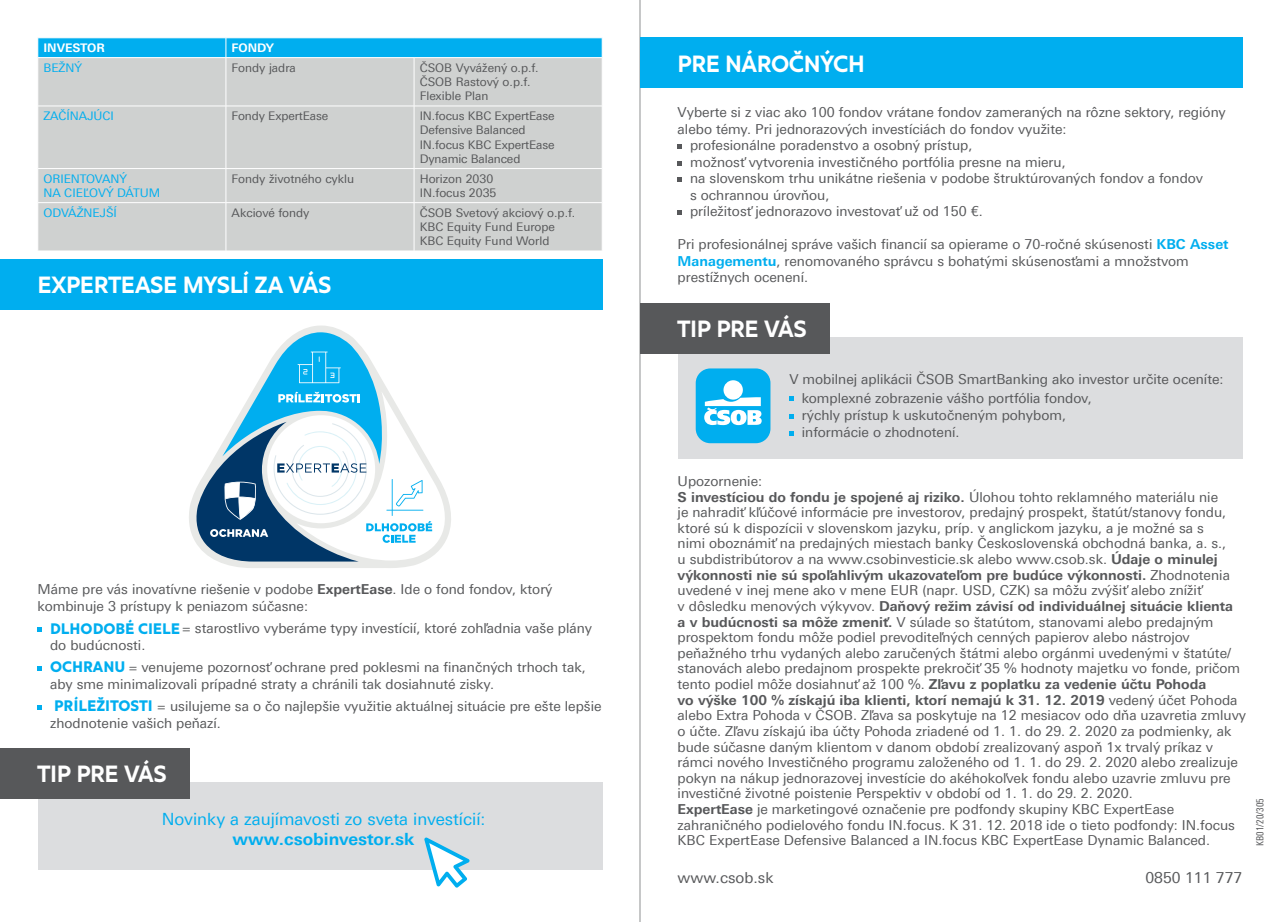
<style>
.page{position:relative;width:1280px;height:922px;background:#fff}
.page>*{position:absolute;margin:0;border:0;box-sizing:border-box;transform-origin:0 0}
.t1{font:700 23.12px "Juli Sans";letter-spacing:-.02em;color:#fff}
.t2{font:16.88px "Linotype Univers 430";color:#00aeef}
.t3{font:700 16.88px "Linotype Univers 630";color:#00aeef}
.t4{font:15.19px "Linotype Univers 430";color:#57585a}
.t5{font:13.75px/15.6px "Linotype Univers 430";color:#57585a}
.t6{font:700 13.75px/15.6px "Linotype Univers 630";color:#57585a}
.t7{font:11.88px/14.2px "Linotype Univers 430";color:#57585a}
.t8{font:11.88px/14.2px "Linotype Univers 430";color:#00aeef}
.t9{font:700 11.88px "Linotype Univers 630";color:#fff}
.t10{font:9.88px "Linotype Univers 420 Cn";color:#57585a}
.s1{font-family:"Linotype Univers 630";font-weight:700}
.s2{font-family:"Juli Sans";font-weight:900;font-size:15px;color:#00aeef}
.s3{font-family:"Linotype Univers 630";font-weight:700;color:#00aeef}
.s4{font-family:"Linotype Univers 430";font-weight:400}
</style>
<div class="page">
<hr style="left:640px;top:0;width:1px;height:922px;background:#8e9091">
<div style="left:640px;top:38px;width:602px;height:50px;background:#00aeef"></div>
<svg style="left:678px;top:144px;width:4px;height:5px"></svg>
<svg style="left:678px;top:161px;width:4px;height:4px"></svg>
<svg style="left:678px;top:177px;width:4px;height:5px"></svg>
<svg style="left:678px;top:210px;width:4px;height:5px"></svg>
<div style="left:39px;top:58px;width:563px;height:193px;background:#cfd1d0"></div>
<div style="left:38px;top:38px;width:565px;height:20px;background:#00aeef"></div>
<hr style="left:38px;top:57px;width:188px;height:1px;background:#fff">
<hr style="left:226px;top:57px;width:188px;height:1px;background:#fff">
<hr style="left:226px;top:58px;width:1px;height:48px;background:#fff">
<hr style="left:414px;top:57px;width:188px;height:1px;background:#fff">
<hr style="left:414px;top:58px;width:1px;height:48px;background:#fff">
<hr style="left:38px;top:106px;width:188px;height:1px;background:#fff">
<hr style="left:226px;top:106px;width:188px;height:1px;background:#fff">
<hr style="left:226px;top:106px;width:1px;height:62px;background:#fff">
<hr style="left:414px;top:106px;width:188px;height:1px;background:#fff">
<hr style="left:414px;top:106px;width:1px;height:62px;background:#fff">
<hr style="left:38px;top:168px;width:188px;height:1px;background:#fff">
<hr style="left:226px;top:168px;width:188px;height:1px;background:#fff">
<hr style="left:226px;top:169px;width:1px;height:33px;background:#fff">
<hr style="left:414px;top:168px;width:188px;height:1px;background:#fff">
<hr style="left:414px;top:169px;width:1px;height:33px;background:#fff">
<hr style="left:38px;top:202px;width:188px;height:1px;background:#fff">
<hr style="left:226px;top:202px;width:188px;height:1px;background:#fff">
<hr style="left:226px;top:203px;width:1px;height:48px;background:#fff">
<hr style="left:414px;top:202px;width:188px;height:1px;background:#fff">
<hr style="left:414px;top:203px;width:1px;height:48px;background:#fff">
<div style="left:0;top:259px;width:602px;height:50px;background:#00aeef"></div>
<svg style="left:189px;top:325px;width:262px;height:243px"></svg>
<svg style="left:195px;top:332px;width:253px;height:229px"></svg>
<svg style="left:38px;top:628px;width:4px;height:4px"></svg>
<svg style="left:38px;top:667px;width:4px;height:4px"></svg>
<svg style="left:38px;top:705px;width:4px;height:5px"></svg>
<div style="left:678px;top:337px;width:564px;height:121px;background:#dcdddf"></div>
<div style="left:640px;top:304px;width:190px;height:50px;background:#57585a"></div>
<svg style="left:789px;top:397px;width:5px;height:4px"></svg>
<svg style="left:789px;top:414px;width:5px;height:4px"></svg>
<svg style="left:789px;top:431px;width:5px;height:5px"></svg>
<div style="left:696px;top:368px;width:74px;height:75px;background:#00aeef;border-radius:15px"></div>
<div style="left:724px;top:380px;width:19px;height:20px;background:#fff;border-radius:50%"></div>
<svg style="left:704px;top:397px;width:58px;height:28px"></svg>
<div style="left:38px;top:782px;width:564px;height:88px;background:#dcdddf"></div>
<div style="left:0;top:749px;width:190px;height:50px;background:#57585a"></div>
<svg style="left:424px;top:837px;width:46px;height:51px"></svg>
<p class="t9" style="left:43px;top:41px;width:63px">INVESTOR</p>
<p class="t9" style="left:232px;top:41px;width:44px">FONDY</p>
<p class="t8" style="left:43px;top:60px;width:40px">BEŽNÝ</p>
<p class="t7" style="left:232px;top:60px;width:66px">Fondy jadra</p>
<p class="t7" style="left:420px;top:60px;width:120px">ČSOB Vyvážený o.p.f.<br>ČSOB Rastový o.p.f.<br>Flexible Plan</p>
<p class="t8" style="left:43px;top:109px;width:72px">ZAČÍNAJÚCI</p>
<p class="t7" style="left:232px;top:109px;width:98px">Fondy ExpertEase</p>
<p class="t7" style="left:420px;top:109px;width:137px">IN.focus KBC ExpertEase<br>Defensive Balanced<br>IN.focus KBC ExpertEase<br>Dynamic Balanced</p>
<p class="t8" style="left:43px;top:171px;width:118px">ORIENTOVANÝ<br>NA CIEĽOVÝ DÁTUM</p>
<p class="t7" style="left:232px;top:171px;width:124px">Fondy životného cyklu</p>
<p class="t7" style="left:420px;top:171px;width:78px">Horizon 2030<br>IN.focus 2035</p>
<p class="t8" style="left:43px;top:205px;width:75px">ODVÁŽNEJŠÍ</p>
<p class="t7" style="left:232px;top:205px;width:79px">Akciové fondy</p>
<p class="t7" style="left:420px;top:205px;width:157px">ČSOB Svetový akciový o.p.f.<br>KBC Equity Fund Europe<br>KBC Equity Fund World</p>
<h1 class="t1" style="left:38px;top:266px;width:295px">EXPERTEASE MYSLÍ ZA VÁS</h1>
<p class="t5" style="left:38px;top:581px;width:516px;line-height:16.5px">Máme pre vás inovatívne riešenie v podobe <span class="s1">ExpertEase</span>. Ide o fond fondov, ktorý kombinuje 3 prístupy k peniazom súčasne:</p>
<p class="t5" style="left:50px;top:620px;width:543px;line-height:16.5px"><span class="s2">DLHODOBÉ CIELE</span>= starostlivo vyberáme typy investícií, ktoré zohľadnia vaše plány do budúcnosti.</p>
<p class="t5" style="left:50px;top:659px;width:537px;line-height:16.5px"><span class="s2">OCHRANU</span> = venujeme pozornosť ochrane pred poklesmi na finančných trhoch tak, aby sme minimalizovali prípadné straty a chránili tak dosiahnuté zisky.</p>
<p class="t5" style="left:50px;top:698px;width:553px;line-height:16.5px"><span class="s2">PRÍLEŽITOSTI</span> = usilujeme sa o čo najlepšie využitie aktuálnej situácie pre ešte lepšie zhodnotenie vašich peňazí.</p>
<h1 class="t1" style="left:37px;top:755px;width:131px">TIP PRE VÁS</h1>
<p class="t2" style="left:162px;top:809px;width:325px">Novinky a zaujímavosti zo sveta investícií:</p>
<p class="t3" style="left:233px;top:829px;width:183px">www.csobinvestor.sk</p>
<h1 class="t1" style="left:678px;top:45px;width:189px">PRE NÁROČNÝCH</h1>
<p class="t5" style="left:678px;top:105px;width:550px">Vyberte si z viac ako 100 fondov vrátane fondov zameraných na rôzne sektory, regióny</p>
<p class="t5" style="left:678px;top:121px;width:390px">alebo témy. Pri jednorazových investíciách do fondov využite:</p>
<p class="t5" style="left:690px;top:138px;width:284px">profesionálne poradenstvo a osobný prístup,</p>
<p class="t5" style="left:690px;top:154px;width:377px">možnosť vytvorenia investičného portfólia presne na mieru,</p>
<p class="t5" style="left:690px;top:171px;width:514px">na slovenskom trhu unikátne riešenia v podobe štruktúrovaných fondov a fondov</p>
<p class="t5" style="left:690px;top:187px;width:141px">s ochrannou úrovňou,</p>
<p class="t5" style="left:690px;top:204px;width:294px">príležitosť jednorazovo investovať už od 150 €.</p>
<p class="t5" style="left:678px;top:236px;width:552px;line-height:16.5px">Pri profesionálnej správe vašich financií sa opierame o 70-ročné skúsenosti <span class="s3">KBC Asset<br>Managementu</span>, renomovaného správcu s bohatými skúsenosťami a množstvom prestížnych ocenení.</p>
<h1 class="t1" style="left:677px;top:310px;width:131px">TIP PRE VÁS</h1>
<p class="t5" style="left:802px;top:371px;width:423px;line-height:17.7px;text-indent:-13px">V mobilnej aplikácii ČSOB SmartBanking ako investor určite oceníte: komplexné zobrazenie vášho portfólia fondov,<br>rýchly prístup k uskutočneným pohybom,<br>informácie o zhodnotení.</p>
<p class="t5" style="left:678px;top:473px;width:86px">Upozornenie:</p>
<p class="t6" style="left:678px;top:489px;width:542px">S investíciou do fondu je spojené aj riziko. <span class="s4">Úlohou tohto reklamného materiálu nie</span></p>
<p class="t5" style="left:678px;top:504px;width:550px">je nahradiť kľúčové informácie pre investorov, predajný prospekt, štatút/stanovy fondu, ktoré sú k dispozícii v slovenskom jazyku, príp. v anglickom jazyku, a je možné sa s nimi oboznámiť na predajných miestach banky Československá obchodná banka, a. s., u subdistribútorov a na www.csobinvesticie.sk alebo www.csob.sk. <span class="s1">Údaje o minulej</span></p>
<p class="t6" style="left:678px;top:567px;width:554px">výkonnosti nie sú spoľahlivým ukazovateľom pre budúce výkonnosti. <span class="s4">Zhodnotenia</span></p>
<p class="t5" style="left:678px;top:583px;width:526px">uvedené v inej mene ako v mene EUR (napr. USD, CZK) sa môžu zvýšiť alebo znížiť</p>
<p class="t6" style="left:678px;top:598px;width:557px"><span class="s4">v dôsledku menových výkyvov.</span> Daňový režim závisí od individuálnej situácie klienta</p>
<p class="t5" style="left:678px;top:614px;width:564px"><span class="s1">a v budúcnosti sa môže zmeniť.</span> V súlade so štatútom, stanovami alebo predajným prospektom fondu môže podiel prevoditeľných cenných papierov alebo nástrojov peňažného trhu vydaných alebo zaručených štátmi alebo orgánmi uvedenými v štatúte/ stanovách alebo predajnom prospekte prekročiť 35 % hodnoty majetku vo fonde, pričom</p>
<p class="t6" style="left:678px;top:676px;width:561px"><span class="s4">tento podiel môže dosiahnuť až 100 %.</span> Zľavu z poplatku za vedenie účtu Pohoda<br>vo výške 100 % získajú iba klienti, ktorí nemajú k 31. 12. 2019 <span class="s4">vedený účet Pohoda</span></p>
<p class="t5" style="left:678px;top:707px;width:570px">alebo Extra Pohoda v ČSOB. Zľava sa poskytuje na 12 mesiacov odo dňa uzavretia zmluvy o účte. Zľavu získajú iba účty Pohoda zriadené od 1. 1. do 29. 2. 2020 za podmienky, ak bude súčasne daným klientom v danom období zrealizovaný aspoň 1x trvalý príkaz v rámci nového Investičného programu založeného od 1. 1. do 29. 2. 2020 alebo zrealizuje pokyn na nákup jednorazovej investície do akéhokoľvek fondu alebo uzavrie zmluvu pre investičné životné poistenie Perspektiv v období od 1. 1. do 29. 2. 2020.<br><span class="s1">ExpertEase</span> je marketingové označenie pre podfondy skupiny KBC ExpertEase zahraničného podielového fondu IN.focus. K 31. 12. 2018 ide o tieto podfondy: IN.focus KBC ExpertEase Defensive Balanced a IN.focus KBC ExpertEase Dynamic Balanced.</p>
<p class="t4" style="left:678px;top:869px;width:97px">www.csob.sk</p>
<p class="t4" style="left:1146px;top:869px;width:98px">0850 111 777</p>
<p class="t10" style="left:1254px;top:845px;width:49px;rotate:-90deg">KB01/20/305</p>
</div>
